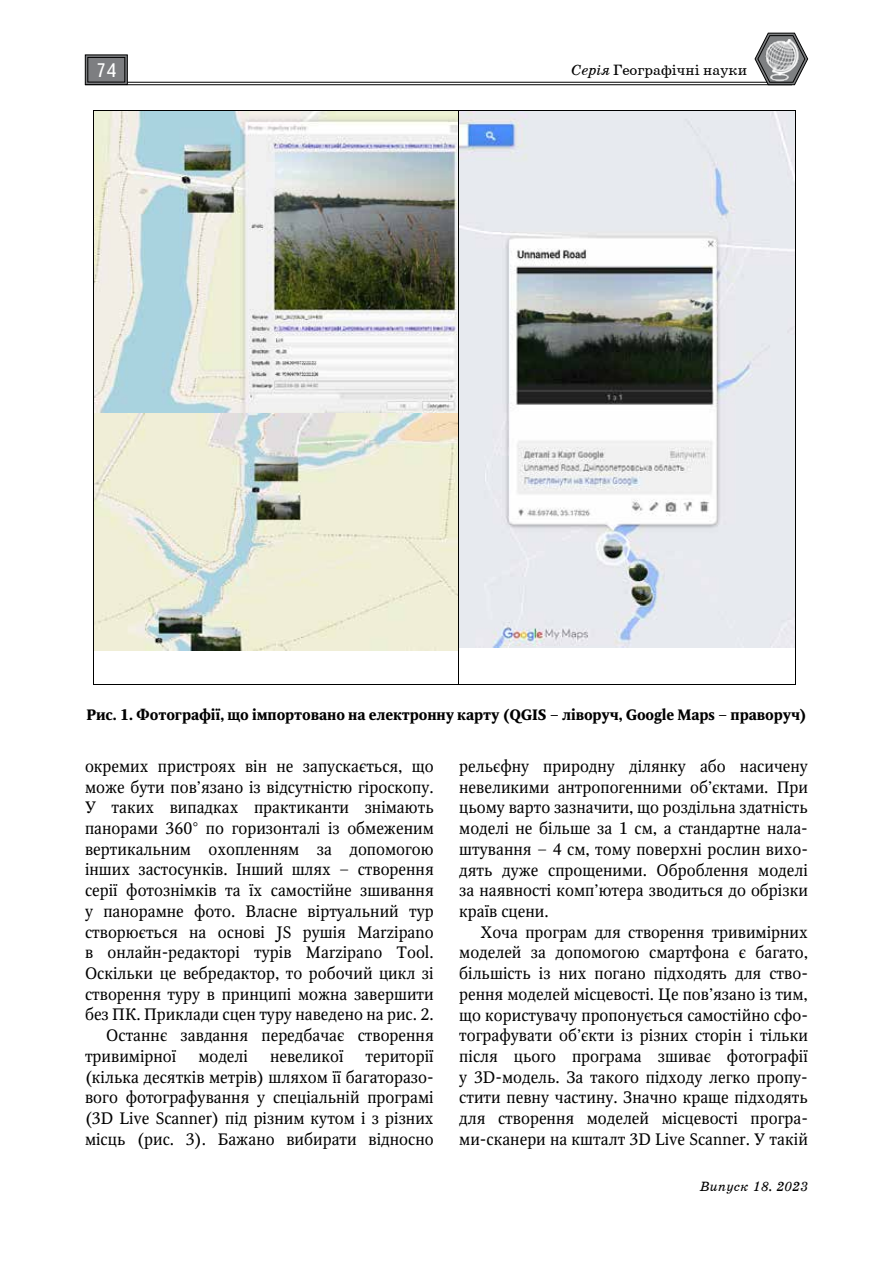
<style>
.page{position:relative;width:893px;height:1263px;background:#fff}
.page>*{position:absolute;margin:0;border:0;box-sizing:border-box;transform-origin:0 0}
.t1{font:19.5px "Ukrainian Text";color:#fff}
.t2{font:16.5px/20.7px "Octava";color:#000;text-align:justify}
.t3{font:700 15px "Octava";letter-spacing:-.01em;color:#000}
.t4{font:15px "School Book C";color:#000}
.t5{font:italic 13.5px "Ukrainian School";color:#000}
.s1{font-style:italic}
</style>
<div class="page">
<hr style="left:85px;top:82px;width:707px;height:1px;background:#000">
<hr style="left:85px;top:84px;width:707px;height:1px;background:#000">
<svg style="left:85px;top:54px;width:43px;height:30px"></svg>
<div style="left:88px;top:57px;width:37px;height:25px;border:1px solid #000"></div>
<svg style="left:754px;top:32px;width:54px;height:53px"></svg>
<img style="left:761px;top:39px;width:43px;height:43px">
<img style="left:94px;top:111px;width:364px;height:540px">
<img style="left:459px;top:111px;width:336px;height:537px">
<hr style="left:94px;top:110px;width:364px;height:1px;background:#000">
<hr style="left:459px;top:110px;width:336px;height:1px;background:#000">
<hr style="left:93px;top:111px;width:1px;height:573px;background:#000">
<hr style="left:94px;top:684px;width:364px;height:1px;background:#000">
<hr style="left:458px;top:111px;width:1px;height:573px;background:#000">
<hr style="left:459px;top:684px;width:336px;height:1px;background:#000">
<hr style="left:795px;top:111px;width:1px;height:573px;background:#000">
<p class="t1" style="left:96px;top:60px;width:22px">74</p>
<p class="t4" style="left:572px;top:62px;width:177px"><span class="s1">Серія</span> Географічні науки</p>
<p class="t3" style="left:86px;top:705px;width:722px">Рис. 1. Фотографії, що імпортовано на електронну карту (QGIS – ліворуч, Google Maps – праворуч)</p>
<p class="t2" style="left:85px;top:756px;width:350px">окремих пристроях він не запускається, що</p>
<p class="t2" style="left:85px;top:776px;width:350px">може бути пов’язано із відсутністю гіроскопу.</p>
<p class="t2" style="left:85px;top:797px;width:350px">У таких випадках практиканти знімають</p>
<p class="t2" style="left:85px;top:818px;width:350px">панорами 360° по горизонталі із обмеженим</p>
<p class="t2" style="left:85px;top:838px;width:350px">вертикальним охопленням за допомогою</p>
<p class="t2" style="left:85px;top:859px;width:350px">інших застосунків. Інший шлях – створення</p>
<p class="t2" style="left:85px;top:880px;width:350px">серії фотознімків та їх самостійне зшивання</p>
<p class="t2" style="left:85px;top:901px;width:350px">у панорамне фото. Власне віртуальний тур</p>
<p class="t2" style="left:85px;top:921px;width:350px">створюється на основі JS рушія Marzipano</p>
<p class="t2" style="left:85px;top:942px;width:350px">в онлайн-редакторі турів Marzipano Tool.</p>
<p class="t2" style="left:85px;top:963px;width:350px">Оскільки це вебредактор, то робочий цикл зі</p>
<p class="t2" style="left:85px;top:983px;width:350px">створення туру в принципі можна завершити</p>
<p class="t2" style="left:85px;top:1004px;width:350px">без ПК. Приклади сцен туру наведено на рис. 2.</p>
<p class="t2" style="left:106px;top:1025px;width:329px">Останнє завдання передбачає створення</p>
<p class="t2" style="left:85px;top:1046px;width:93px">тривимірної</p>
<p class="t2" style="left:198px;top:1046px;width:51px">моделі</p>
<p class="t2" style="left:270px;top:1046px;width:75px">невеликої</p>
<p class="t2" style="left:85px;top:1046px;width:350px;text-indent:280px">території (кілька десятків метрів) шляхом її багаторазо&shy;вого фотографування у спеціальній програмі (3D Live Scanner) під різним кутом і з різних місць (рис. 3). Бажано вибирати відносно</p>
<p class="t2" style="left:459px;top:756px;width:350px">рельєфну природну ділянку або насичену невеликими антропогенними об’єктами. При цьому варто зазначити, що роздільна здатність моделі не більше за 1 см, а стандартне нала&shy;штування – 4 см, тому поверхні рослин вихо&shy;дять дуже спрощеними. Оброблення моделі за наявності комп’ютера зводиться до обрізки країв сцени.</p>
<p class="t2" style="left:459px;top:921px;width:350px;text-indent:21px">Хоча програм для створення тривимірних моделей за допомогою смартфона є багато, більшість із них погано підходять для ство&shy;рення моделей місцевості. Це пов’язано із тим, що користувачу пропонується самостійно сфо&shy;тографувати об’єкти із різних сторін і тільки після цього програма зшиває фотографії у 3D-модель. За такого підходу легко пропу&shy;стити певну частину. Значно краще підходять для створення моделей місцевості програ&shy;ми-сканери на кшталт 3D Live Scanner. У такій</p>
<p class="t5" style="left:700px;top:1179px;width:109px">Випуск 18. 2023</p>
</div>
